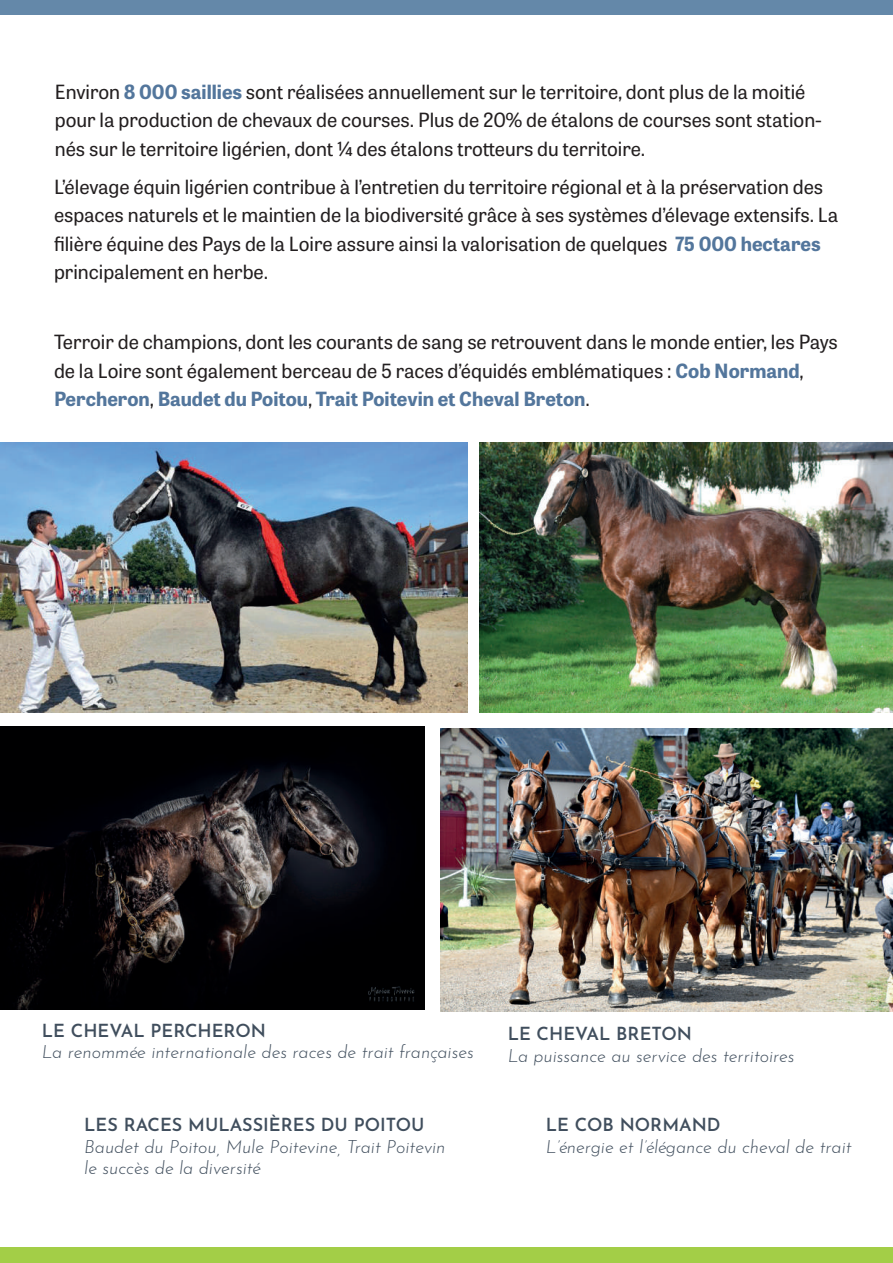
<style>
.page{position:relative;width:893px;height:1263px;background:#fff}
.page>*{position:absolute;margin:0;border:0;box-sizing:border-box;transform-origin:0 0}
.t1{font:19.5px/28.5px "Tablet Gothic";color:#231f20}
.t2{font:italic 300 18px/21.6px "Josefin Sans";color:#404e5d}
.t3{font:600 18px "Josefin Sans";color:#404e5d}
.s1{font-weight:700;color:#53769c}
</style>
<div class="page">
<img style="left:0;top:443px;width:467px;height:270px">
<img style="left:440px;top:728px;width:453px;height:284px">
<img style="left:479px;top:443px;width:414px;height:270px">
<img style="left:0;top:726px;width:425px;height:284px">
<div style="left:0;top:1248px;width:893px;height:15px;background:#a3ce47"></div>
<div style="left:0;top:0;width:893px;height:14px;background:#6488a9"></div>
<p class="t1" style="left:55px;top:77px;width:769px">Environ <span class="s1">8 000 saillies</span> sont réalisées annuellement sur le territoire, dont plus de la moitié pour la production de chevaux de courses. Plus de 20% de étalons de courses sont station&shy;nés sur le territoire ligérien, dont 1/4 des étalons trotteurs du territoire.</p>
<p class="t1" style="left:54px;top:171px;width:786px">L’élevage équin ligérien contribue à l’entretien du territoire régional et à la préservation des espaces naturels et le maintien de la biodiversité grâce à ses systèmes d’élevage extensifs. La filière équine des Pays de la Loire assure ainsi la valorisation de quelques <span class="s1">75 000 hectares </span>principalement en herbe.</p>
<p class="t1" style="left:54px;top:327px;width:785px">Terroir de champions, dont les courants de sang se retrouvent dans le monde entier, les Pays de la Loire sont également berceau de 5 races d’équidés emblématiques : <span class="s1">Cob Normand</span>,<br><span class="s1">Percheron</span>, <span class="s1">Baudet du Poitou</span>, <span class="s1">Trait Poitevin et Cheval Breton</span>.</p>
<p class="t3" style="left:42px;top:1015px;width:226px">LE CHEVAL PERCHERON</p>
<p class="t2" style="left:42px;top:1040px;width:433px">La renommée internationale des races de trait françaises</p>
<p class="t3" style="left:84px;top:1109px;width:342px">LES RACES MULASSIÈRES DU POITOU</p>
<p class="t2" style="left:84px;top:1134px;width:363px">Baudet du Poitou, Mule Poitevine, Trait Poitevin le succès de la diversité</p>
<p class="t3" style="left:508px;top:1018px;width:186px">LE CHEVAL BRETON</p>
<p class="t2" style="left:508px;top:1043px;width:288px">La puissance au service des territoires</p>
<p class="t3" style="left:546px;top:1109px;width:176px">LE COB NORMAND</p>
<p class="t2" style="left:546px;top:1134px;width:307px">L’énergie et l’élégance du cheval de trait</p>
</div>
